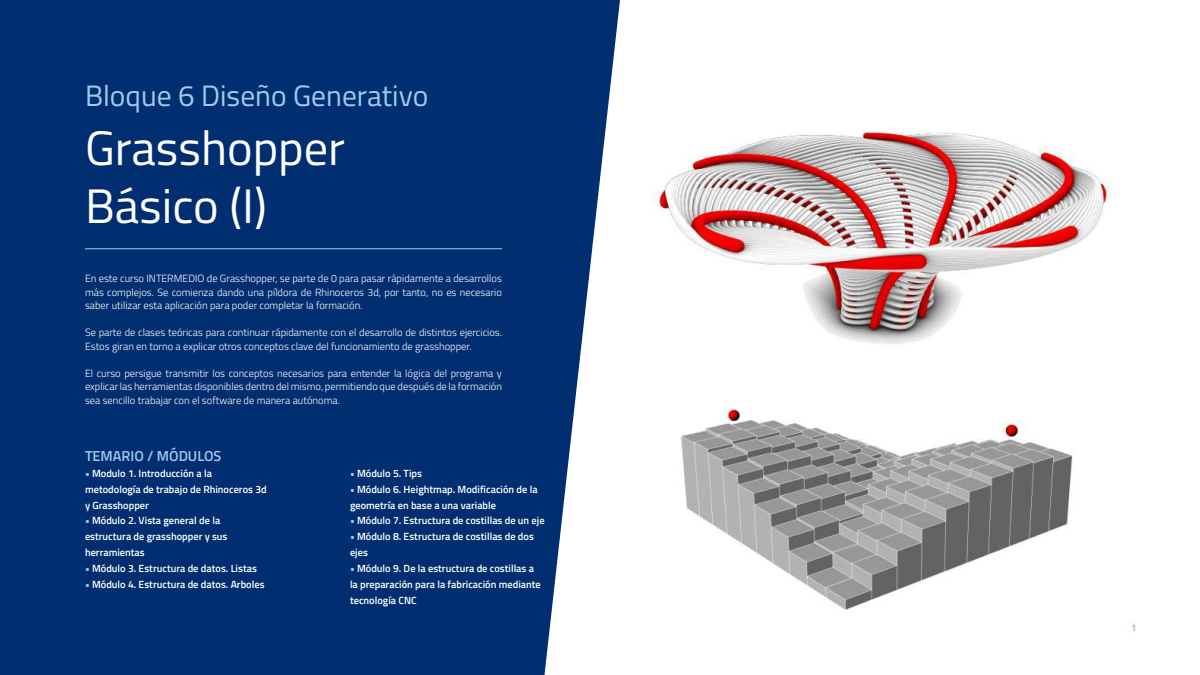
<style>
.page{position:relative;width:1200px;height:675px;background:#fff}
.page>*{position:absolute;margin:0;border:0;box-sizing:border-box;transform-origin:0 0}
.t1{font:48.5px/58.2px "Titillium Web";color:#fff}
.t2{font:29.5px "Titillium Web";color:#9ecced}
.t3{font:600 14.5px "Titillium Web";color:#9ecced}
.t4{font:300 10.5px/13.5px "Titillium Web";color:#fff;text-align:justify}
.t5{font:600 10.4px/15.8px "Titillium Web";color:#fff}
.s1{color:#9ecced}
</style>
<div class="page">
<div style="left:0;top:0;width:620px;height:675px;background:#002e70"></div>
<hr style="left:85px;top:248px;width:417px;height:1px;background:#9ecced">
<img style="left:649px;top:130px;width:487px;height:502px">
<h2 class="t2" style="left:85px;top:74px;width:345px">Bloque 6 Diseño Generativo</h2>
<h1 class="t1" style="left:85px;top:116px;width:262px">Grasshopper<br>Básico (I)</h1>
<p class="t4" style="left:85px;top:271px;width:419px">En este curso INTERMEDIO de Grasshopper, se parte de 0 para pasar rápidamente a desarrollos más complejos. Se comienza dando una píldora de Rhinoceros 3d, por tanto, no es necesario saber utilizar esta aplicación para poder completar la formación.</p>
<p class="t4" style="left:85px;top:325px;width:419px">Se parte de clases teóricas para continuar rápidamente con el desarrollo de distintos ejercicios.<br>Estos giran en torno a explicar otros conceptos clave del funcionamiento de grasshopper.</p>
<p class="t4" style="left:85px;top:366px;width:419px">El curso persigue transmitir los conceptos necesarios para entender la lógica del programa y explicar las herramientas disponibles dentro del mismo, permitiendo que después de la formación sea sencillo trabajar con el software de manera autónoma.</p>
<h3 class="t3" style="left:85px;top:445px;width:138px">TEMARIO / MÓDULOS</h3>
<p class="t5" style="left:85px;top:465px;width:183px"><span class="s1">•</span> Modulo 1. Introducción a la metodología de trabajo de Rhinoceros 3d y Grasshopper</p>
<p class="t5" style="left:85px;top:512px;width:144px"><span class="s1">•</span> Módulo 2. Vista general de la estructura de grasshopper y sus herramientas</p>
<p class="t5" style="left:85px;top:560px;width:173px"><span class="s1">•</span> Módulo 3. Estructura de datos. Listas</p>
<p class="t5" style="left:85px;top:576px;width:181px"><span class="s1">•</span> Módulo 4. Estructura de datos. Arboles</p>
<p class="t5" style="left:350px;top:465px;width:74px"><span class="s1">•</span> Módulo 5. Tips</p>
<p class="t5" style="left:350px;top:481px;width:189px"><span class="s1">•</span> Módulo 6. Heightmap. Modificación de la geometría en base a una variable</p>
<p class="t5" style="left:350px;top:512px;width:196px"><span class="s1">•</span> Módulo 7. Estructura de costillas de un eje</p>
<p class="t5" style="left:350px;top:528px;width:185px"><span class="s1">•</span> Módulo 8. Estructura de costillas de dos ejes</p>
<p class="t5" style="left:350px;top:560px;width:192px"><span class="s1">•</span> Módulo 9. De la estructura de costillas a la preparación para la fabricación mediante tecnología CNC</p>
</div>
